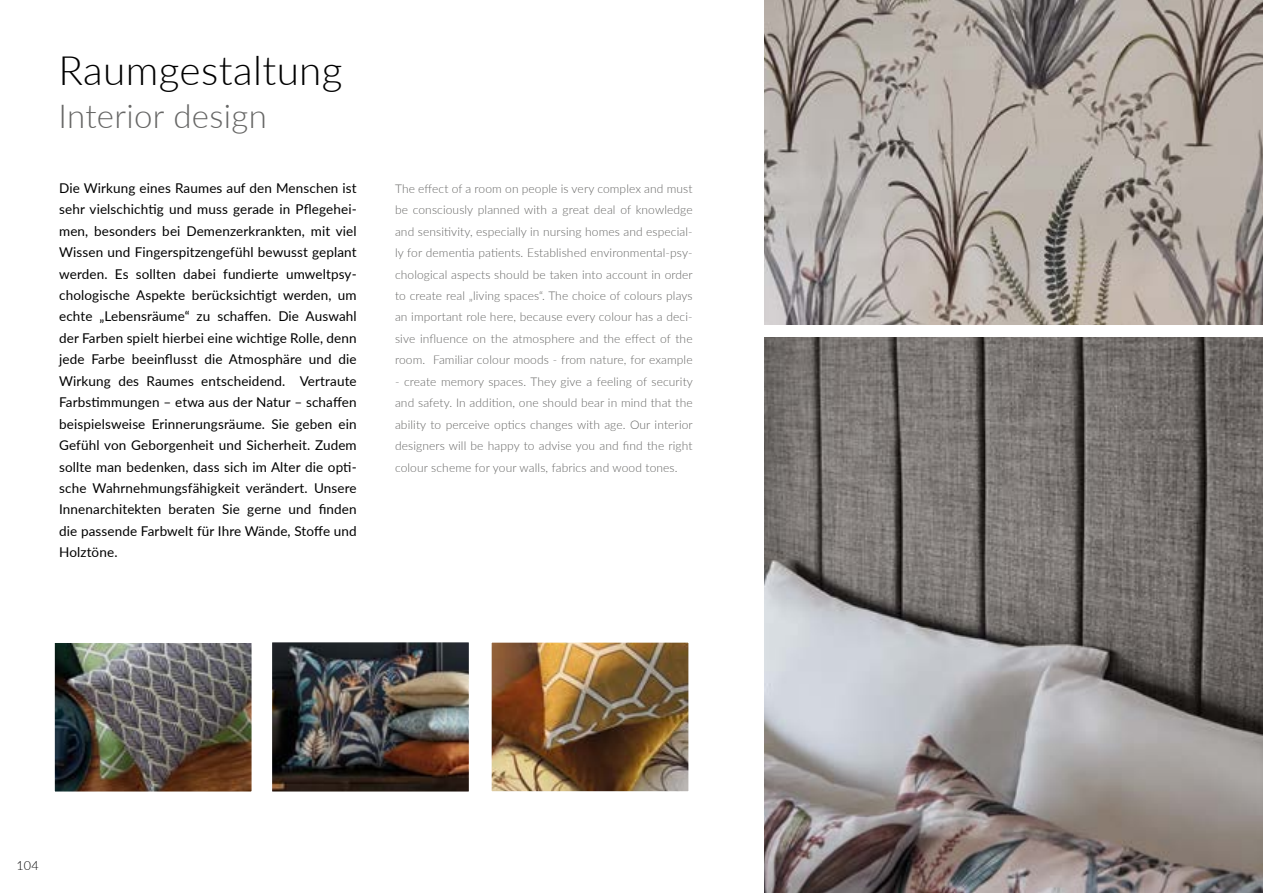
<style>
.page{position:relative;width:1263px;height:893px;background:#fff}
.page>*{position:absolute;margin:0;border:0;box-sizing:border-box;transform-origin:0 0}
.t1{font:300 40.5px "Lato";letter-spacing:.01em;color:#000}
.t2{font:300 33px "Lato";letter-spacing:.01em;color:#666665}
.t3{font:13.5px/21.5px "Lato";letter-spacing:.01em;color:#000;text-align:justify}
.t4{font:300 12.6px "Lato";color:#000}
.t5{font:300 12px/21.5px "Lato";letter-spacing:.01em;color:#666665;text-align:justify}
</style>
<div class="page">
<img style="left:764px;top:337px;width:499px;height:556px">
<img style="left:764px;top:0;width:499px;height:324px">
<img style="left:273px;top:644px;width:195px;height:146px">
<div style="left:260px;top:631px;width:221px;height:172px;border:12px solid #fff"></div>
<img style="left:493px;top:644px;width:194px;height:146px">
<div style="left:480px;top:631px;width:220px;height:172px;border:12px solid #fff"></div>
<img style="left:56px;top:644px;width:194px;height:146px">
<div style="left:43px;top:631px;width:220px;height:172px;border:12px solid #fff"></div>
<h1 class="t1" style="left:58px;top:43px;width:286px">Raumgestaltung</h1>
<h2 class="t2" style="left:58px;top:94px;width:210px">Interior design</h2>
<p class="t3" style="left:59px;top:176px;width:299px">Die Wirkung eines Raumes auf den Menschen ist sehr vielschichtig und muss gerade in Pflegehei&shy;men, besonders bei Demenzerkrankten, mit viel Wissen und Fingerspitzengefühl bewusst geplant werden. Es sollten dabei fundierte umweltpsy&shy;chologische Aspekte berücksichtigt werden, um echte „Lebensräume“ zu schaffen. Die Auswahl der Farben spielt hierbei eine wichtige Rolle, denn jede Farbe beeinflusst die Atmosphäre und die Wirkung des Raumes entscheidend. Vertraute Farbstimmungen – etwa aus der Natur – schaffen beispielsweise Erinnerungsräume. Sie geben ein Gefühl von Geborgenheit und Sicherheit. Zudem sollte man bedenken, dass sich im Alter die opti&shy;sche Wahrnehmungsfähigkeit verändert. Unsere Innenarchitekten beraten Sie gerne und finden die passende Farbwelt für Ihre Wände, Stoffe und Holztöne.</p>
<p class="t5" style="left:395px;top:177px;width:299px">The effect of a room on people is very complex and must be consciously planned with a great deal of knowledge and sensitivity, especially in nursing homes and especial&shy;ly for dementia patients. Established environmental-psy&shy;chological aspects should be taken into account in order to create real „living spaces“. The choice of colours plays an important role here, because every colour has a deci&shy;sive influence on the atmosphere and the effect of the room. Familiar colour moods - from nature, for example</p>
<p class="t5" style="left:395px;top:370px;width:299px">- create memory spaces. They give a feeling of security and safety. In addition, one should bear in mind that the ability to perceive optics changes with age. Our interior designers will be happy to advise you and find the right colour scheme for your walls, fabrics and wood tones.</p>
<p class="t4" style="left:17px;top:856px;width:24px">104</p>
</div>
